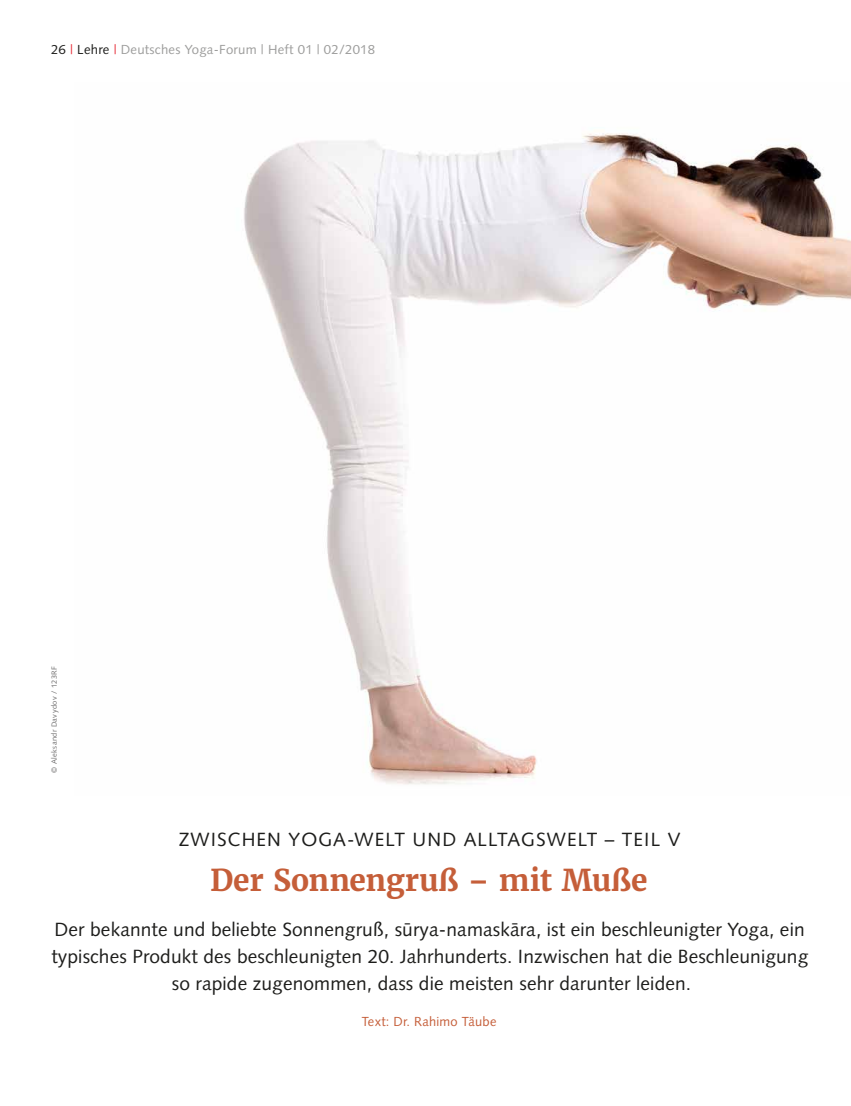
<style>
.page{position:relative;width:851px;height:1106px;background:#fff}
.page>*{position:absolute;margin:0;border:0;box-sizing:border-box;transform-origin:0 0}
.t1{font:700 30px "Merriweather";letter-spacing:-.005em;color:#c55e39}
.t2{font:19.2px/27px "Syntax BDYOT";letter-spacing:.005em;color:#1d1d1b;text-align:center}
.t3{font:19.2px "Syntax BDYOT";letter-spacing:.055em;color:#1d1d1b}
.t4{font:13.2px "Syntax BDYOT";letter-spacing:.02em;color:#9d9d9c}
.t5{font:13.2px "Syntax BDYOT";letter-spacing:.02em;color:#c55e39}
.t6{font:7.5px "Syntax BDYOT";letter-spacing:.04em;color:#706f6f}
.s1{color:#1d1d1b}
.s2{color:#e7343f}
</style>
<div class="page">
<img style="left:244px;top:133px;width:606px;height:652px">
<p class="t4" style="left:51px;top:42px;width:325px"><span class="s1">26</span> <span class="s2">|</span> <span class="s1">Lehre</span> <span class="s2">|</span> Deutsches Yoga-Forum | Heft 01 | 02/2018</p>
<p class="t6" style="left:50px;top:772px;width:108px;rotate:-90deg">© Aleksandr Davydov / 123RF</p>
<p class="t3" style="left:179px;top:828px;width:503px">ZWISCHEN YOGA-WELT UND ALLTAGSWELT – TEIL V</p>
<h1 class="t1" style="left:210px;top:861px;width:439px">Der Sonnengruß – mit Muße</h1>
<p class="t2" style="left:51px;top:916px;width:758px">Der bekannte und beliebte Sonnengruß, sūrya-namaskāra, ist ein beschleunigter Yoga, ein typisches Produkt des beschleunigten 20. Jahrhunderts. Inzwischen hat die Beschleunigung so rapide zugenommen, dass die meisten sehr darunter leiden.</p>
<p class="t5" style="left:361px;top:1014px;width:136px">Text: Dr. Rahimo Täube</p>
</div>
